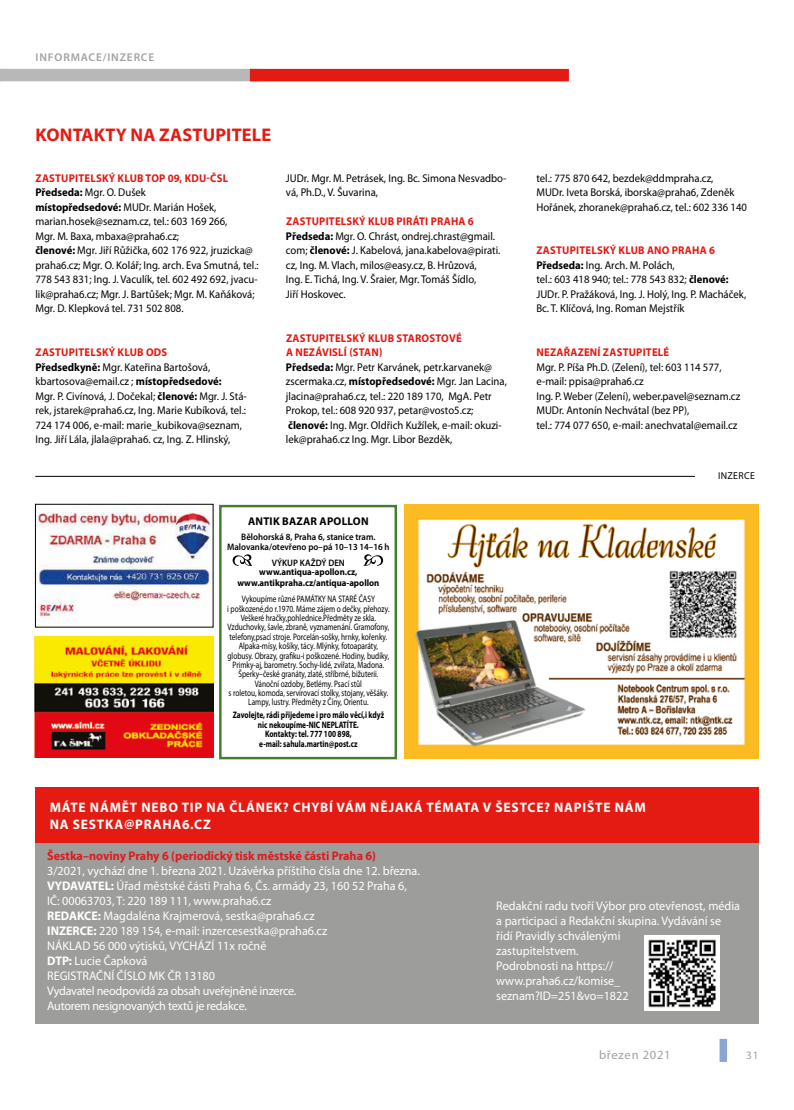
<style>
.page{position:relative;width:794px;height:1110px;background:#fff}
.page>*{position:absolute;margin:0;border:0;box-sizing:border-box;transform-origin:0 0}
.t1{font:700 18.38px "Myriad Pro";letter-spacing:.01em;color:#e41b13}
.t2{font:700 13.75px/16.5px "Myriad Pro";letter-spacing:.06em;color:#fff}
.t3{font:12.5px/15px "Myriad Pro";color:#fff}
.t4{font:700 12.5px "Myriad Pro";color:#dc1c1c}
.t5{font:12.5px "Myriad Pro";letter-spacing:.06em;color:#a1a1a1}
.t6{font:11.25px/14.5px "Myriad Pro";color:#000;scale:.95 1}
.t7{font:700 11.25px "Myriad Pro";letter-spacing:.02em;color:#e41b13;scale:.95 1}
.t8{font:600 11.25px "Myriad Pro";letter-spacing:.08em;color:#a1a1a1}
.t9{font:700 11.25px "Myriad Pro";letter-spacing:.02em;color:#000}
.t10{font:11.25px "Myriad Pro";color:#a1a1a1}
.t11{font:10px "Myriad Pro";letter-spacing:.04em;color:#000}
.t12{font:9.38px/9.4px "Myriad Pro";color:#000;text-align:center;scale:.78 1}
.t13{font:700 9.38px/9.4px "Myriad Pro";color:#000;text-align:center;scale:.78 1}
.t14{font:600 9.38px/10.6px "Myriad Pro";color:#000;text-align:center;scale:.94 1}
.t15{font:700 9.38px/10.6px "Myriad Pro";color:#000;text-align:center;scale:.94 1}
.s1{font-weight:700;color:#e41b13}
.s2{font-weight:700}
</style>
<div class="page">
<div style="left:719px;top:1038px;width:8px;height:23px;background:#8aa4d4"></div>
<div style="left:0;top:69px;width:259px;height:12px;background:#b9b8b8"></div>
<div style="left:35px;top:806px;width:723px;height:217px;background:#9d9d9c"></div>
<div style="left:35px;top:787px;width:723px;height:55px;background:#e41b13"></div>
<div style="left:250px;top:69px;width:319px;height:12px;background:#e41b13"></div>
<hr style="left:35px;top:476px;width:698px;height:1px;background:#000">
<div style="left:695px;top:467px;width:63px;height:17px;background:#fff"></div>
<img style="left:404px;top:504px;width:354px;height:254px">
<svg style="left:233px;top:554px;width:19px;height:11px"></svg>
<svg style="left:364px;top:554px;width:19px;height:11px"></svg>
<div style="left:219px;top:504px;width:178px;height:255px;border:2px solid #447d2d"></div>
<img style="left:645px;top:935px;width:74px;height:74px">
<img style="left:37px;top:506px;width:174px;height:115px">
<div style="left:35px;top:504px;width:178px;height:123px;border:1px solid #000"></div>
<img style="left:35px;top:636px;width:178px;height:121px">
<p class="t8" style="left:36px;top:50px;width:120px">INFORMACE/INZERCE</p>
<h1 class="t1" style="left:36px;top:123px;width:237px">KONTAKTY NA ZASTUPITELE</h1>
<p class="t6" style="left:35px;top:170px;width:236px"><span class="s1">ZASTUPITELSKÝ KLUB TOP 09, KDU-ČSL </span><span class="s2">Předseda:</span> Mgr. O. Dušek<br><span class="s2">místopředsedové:</span> MUDr. Marián Hošek, marian.hosek@seznam.cz, tel.: 603 169 266,<br>Mgr. M. Baxa, mbaxa@praha6.cz;<br><span class="s2">členové:</span> Mgr. Jiří Růžička, 602 176 922, jruzicka@ praha6.cz; Mgr. O. Kolář; Ing. arch. Eva Smutná, tel.:<br>778 543 831; Ing. J. Vaculík, tel. 602 492 692, jvacu&shy;lik@praha6.cz; Mgr. J. Bartůšek; Mgr. M. Kaňáková; Mgr. D. Klepková tel. 731 502 808.</p>
<p class="t6" style="left:35px;top:345px;width:224px"><span class="s1">ZASTUPITELSKÝ KLUB ODS<br></span><span class="s2">Předsedkyně:</span> Mgr. Kateřina Bartošová, kbartosova@email.cz ; <span class="s2">místopředsedové:<br></span>Mgr. P. Civínová, J. Dočekal; <span class="s2">členové:</span> Mgr. J. Stá&shy;rek, jstarek@praha6.cz, Ing. Marie Kubíková, tel.:<br>724 174 006, e-mail: marie_kubikova@seznam, Ing. Jiří Lála, jlala@praha6. cz, Ing. Z. Hlinský,</p>
<p class="t6" style="left:286px;top:170px;width:234px">JUDr. Mgr. M. Petrásek, Ing. Bc. Simona Nesvadbo&shy;vá, Ph.D., V. Šuvarina,</p>
<p class="t6" style="left:286px;top:214px;width:227px"><span class="s1">ZASTUPITELSKÝ KLUB PIRÁTI PRAHA 6<br></span><span class="s2">Předseda:</span> Mgr. O. Chrást, ondrej.chrast@gmail. com; <span class="s2">členové:</span> J. Kabelová, jana.kabelova@pirati. cz, Ing. M. Vlach, milos@easy.cz, B. Hrůzová,<br>Ing. E. Tichá, Ing. V. Šraier, Mgr. Tomáš Šídlo,<br>Jiří Hoskovec.</p>
<p class="t6" style="left:286px;top:330px;width:234px"><span class="s1">ZASTUPITELSKÝ KLUB STAROSTOVÉ<br>A NEZÁVISLÍ (STAN)<br></span><span class="s2">Předseda:</span> Mgr. Petr Karvánek, petr.karvanek@ zscermaka.cz, <span class="s2">místopředsedové:</span> Mgr. Jan Lacina, jlacina@praha6.cz, tel.: 220 189 170, MgA. Petr Prokop, tel.: 608 920 937, petar@vosto5.cz; <span class="s2">členové:</span> Ing. Mgr. Oldřich Kužílek, e-mail: okuzi&shy;lek@praha6.cz Ing. Mgr. Libor Bezděk,</p>
<p class="t9" style="left:248px;top:514px;width:122px">ANTIK BAZAR APOLLON</p>
<p class="t14" style="left:227px;top:531px;width:174px">Bělohorská 8, Praha 6, stanice tram.<br>Malovanka/otevřeno po–pá 10–13 14–16 h</p>
<p class="t14" style="left:272px;top:557px;width:79px">VÝKUP KAŽDÝ DEN</p>
<p class="t15" style="left:237px;top:566px;width:153px">www.antiqua-apollon.cz, www.antikpraha.cz/antiqua-apollon</p>
<p class="t12" style="left:227px;top:594px;width:210px">Vykoupíme různé PAMÁTKY NA STARÉ ČASY<br>i poškozené,do r.1970. Máme zájem o dečky, přehozy.<br>Veškeré hračky,pohlednice.Předměty ze skla.<br>Vzduchovky, šavle, zbraně, vyznamenání. Gramofony, telefony,psací stroje. Porcelán-sošky, hrnky, kořenky.<br>Alpaka-mísy, košíky, tácy. Mlýnky, fotoaparáty, globusy. Obrazy, grafiku-i poškozené. Hodiny, budíky, Primky-aj, barometry. Sochy-lidé, zvířata, Madona.<br>Šperky–české granáty, zlaté, stříbrné, bižuterii.<br>Vánoční ozdoby, Betlémy. Psací stůl<br>s roletou, komoda, servírovací stolky, stojany, věšáky.<br>Lampy, lustry. Předměty z Číny, Orientu.</p>
<p class="t13" style="left:233px;top:710px;width:196px">Zavolejte, rádi přijedeme i pro málo věcí,i když nic nekoupíme-NIC NEPLATÍTE.<br>Kontakty: tel. 777 100 898,<br>e-mail: sahula.martin@post.cz</p>
<p class="t6" style="left:536px;top:170px;width:223px">tel.: 775 870 642, bezdek@ddmpraha.cz,<br>MUDr. Iveta Borská, iborska@praha6, Zdeněk<br>Hořánek, zhoranek@praha6.cz, tel.: 602 336 140</p>
<p class="t6" style="left:536px;top:243px;width:222px"><span class="s1">ZASTUPITELSKÝ KLUB ANO PRAHA 6<br></span><span class="s2">Předseda:</span> Ing. Arch. M. Polách,<br>tel.: 603 418 940; tel.: 778 543 832; <span class="s2">členové:<br></span>JUDr. P. Pražáková, Ing. J. Holý, Ing. P. Macháček, Bc. T. Klíčová, Ing. Roman Mejstřík</p>
<p class="t7" style="left:536px;top:345px;width:141px">NEZAŘAZENÍ ZASTUPITELÉ</p>
<p class="t6" style="left:536px;top:359px;width:216px">Mgr. P. Píša Ph.D. (Zelení), tel: 603 114 577, e-mail: ppisa@praha6.cz<br>Ing. P. Weber (Zelení), weber.pavel@seznam.cz MUDr. Antonín Nechvátal (bez PP),<br>tel.: 774 077 650, e-mail: anechvatal@email.cz</p>
<p class="t11" style="left:718px;top:469px;width:38px">INZERCE</p>
<p class="t2" style="left:50px;top:798px;width:597px">MÁTE NÁMĚT NEBO TIP NA ČLÁNEK? CHYBÍ VÁM NĚJAKÁ TÉMATA V ŠESTCE? NAPIŠTE NÁM<br>NA SESTKA@PRAHA6.CZ</p>
<p class="t4" style="left:47px;top:847px;width:330px">Šestka–noviny Prahy 6 (periodický tisk městské části Praha 6)</p>
<p class="t3" style="left:47px;top:862px;width:374px">3/2021, vychází dne 1. března 2021. Uzávěrka příštího čísla dne 12. března.<br><span class="s2">VYDAVATEL:</span> Úřad městské části Praha 6, Čs. armády 23, 160 52 Praha 6, IČ: 00063703, T: 220 189 111, www.praha6.cz<br><span class="s2">REDAKCE:</span> Magdaléna Krajmerová, sestka@praha6.cz<br><span class="s2">INZERCE:</span> 220 189 154, e-mail: inzercesestka@praha6.cz<br>NÁKLAD 56 000 výtisků, VYCHÁZÍ 11x ročně<br><span class="s2">DTP:</span> Lucie Čapková<br>REGISTRAČNÍ ČÍSLO MK ČR 13180<br>Vydavatel neodpovídá za obsah uveřejněné inzerce.<br>Autorem nesignovaných textů je redakce.</p>
<p class="t3" style="left:496px;top:897px;width:245px">Redakční radu tvoří Výbor pro otevřenost, média a participaci a Redakční skupina. Vydávání se řídí Pravidly schválenými<br>zastupitelstvem.<br>Podrobnosti na https:// www.praha6.cz/komise_ seznam?ID=251&amp;vo=1822</p>
<p class="t5" style="left:599px;top:1047px;width:73px">březen 2021</p>
<p class="t10" style="left:746px;top:1048px;width:14px">31</p>
</div>
